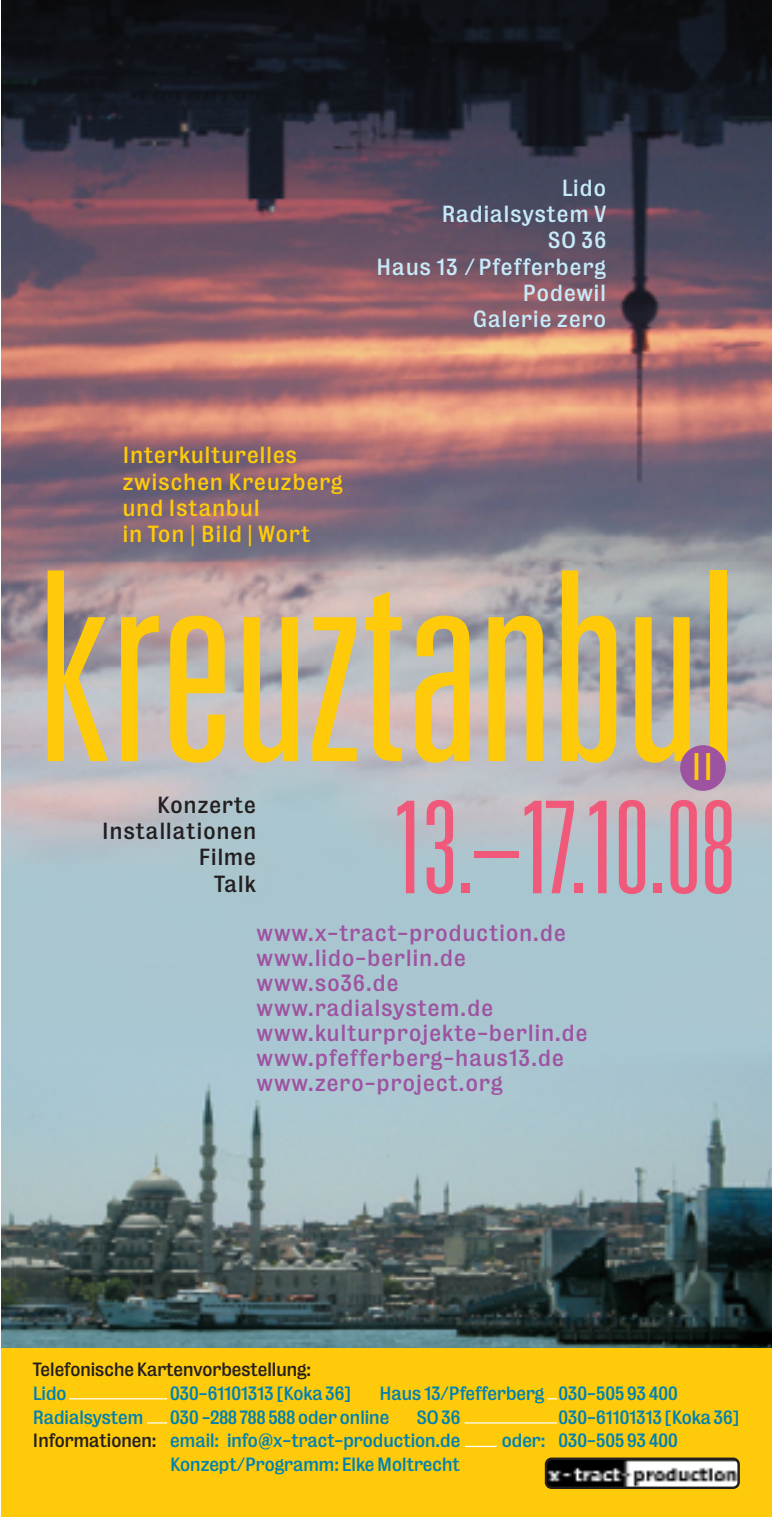
<style>
.page{position:relative;width:773px;height:1517px;background:#fff}
.page>*{position:absolute;margin:0;border:0;box-sizing:border-box;transform-origin:0 0}
.t1{font:300 ultra-condensed 264px "Univers";color:#feca0a}
.t2{font:300 ultra-condensed 128px "Univers";letter-spacing:-.035em;color:#f0597a}
.t3{font:ultra-condensed 37.25px "Univers";color:#feca0a}
.t4{font:21.25px/25px "Bureau Grot Five Three";letter-spacing:.055em;color:#9e53a1}
.t5{font:21.25px/26.2px "Bureau Grot Five Three";letter-spacing:.055em;color:#feca0a}
.t6{font:21.25px/26.2px "Bureau Grot Five Three";letter-spacing:.055em;color:#c6eafa;text-align:right}
.t7{font:21.25px/26.2px "Bureau Grot Five Three";letter-spacing:.055em;color:#231f20;text-align:right}
.t8{font:17.5px "Bureau Grot Five Three";color:#0081b2}
.t9{font:17.5px "Bureau Grot Five Three";color:#231f20}
.s1{color:#231f20}
</style>
<div class="page">
<div style="left:1px;top:1276px;width:770px;height:241px;background:#feca0a"></div>
<img style="left:1px;top:1026px;width:770px;height:321px">
<img style="left:1px;top:1px;width:770px;height:1025px">
<div style="left:680px;top:745px;width:45px;height:46px;background:#9e53a1;border-radius:50%"></div>
<hr style="left:69px;top:1398px;width:98px;height:1px;background:#fff">
<svg style="left:147px;top:1422px;width:20px;height:1px"></svg>
<hr style="left:464px;top:1422px;width:93px;height:1px;background:#fff">
<hr style="left:465px;top:1445px;width:31px;height:2px;background:#fff">
<svg style="left:544px;top:1457px;width:195px;height:32px"></svg>
<p class="t6" style="left:376px;top:176px;width:231px">Lido<br>Radialsystem V<br>SO 36<br>Haus 13 /Pfefferberg<br>Podewil<br>Galerie zero</p>
<p class="t5" style="left:123px;top:444px;width:221px">Interkulturelles zwischen Kreuzberg und Istanbul<br>in Ton | Bild | Wort</p>
<h1 class="t1" style="left:38px;top:570px;width:701px">kreuztanbul</h1>
<h3 class="t3" style="left:693px;top:753px;width:20px">II</h3>
<p class="t7" style="left:102px;top:793px;width:155px">Konzerte<br>Installationen<br>Filme<br>Talk</p>
<h2 class="t2" style="left:391px;top:801px;width:346px">13.–17.10.08</h2>
<p class="t4" style="left:257px;top:922px;width:332px">www.x-tract-production.de www.lido-berlin.de www.so36.de www.radialsystem.de www.kulturprojekte-berlin.de www.pfefferberg-haus13.de www.zero-project.org</p>
<p class="t9" style="left:33px;top:1362px;width:280px">Telefonische Kartenvorbestellung:</p>
<p class="t8" style="left:33px;top:1386px;width:35px">Lido</p>
<p class="t8" style="left:170px;top:1386px;width:182px">030-61101313 [Koka 36]</p>
<p class="t8" style="left:379px;top:1386px;width:300px">Haus 13/Pfefferberg 030-505 93 400</p>
<p class="t8" style="left:33px;top:1410px;width:112px">Radialsystem</p>
<p class="t8" style="left:170px;top:1410px;width:220px">030 -288 788 588 oder online</p>
<p class="t8" style="left:416px;top:1410px;width:45px">SO 36</p>
<p class="t8" style="left:558px;top:1410px;width:182px">030-61101313 [Koka 36]</p>
<p class="t8" style="left:33px;top:1433px;width:429px"><span class="s1">Informationen:</span> email: info@x-tract-production.de</p>
<p class="t8" style="left:501px;top:1433px;width:178px">oder: 030-505 93 400</p>
<p class="t8" style="left:170px;top:1457px;width:291px">Konzept/Programm: Elke Moltrecht</p>
</div>
